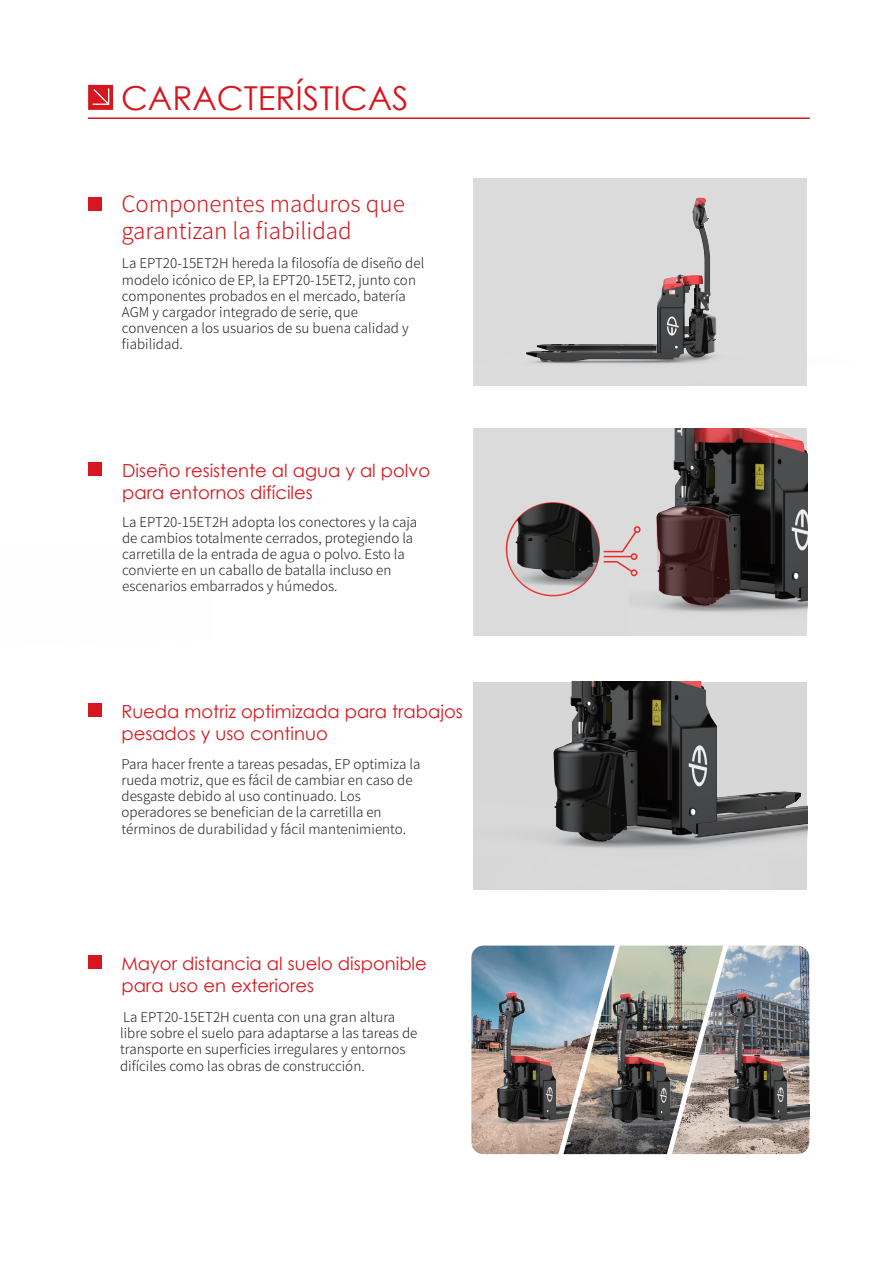
<style>
.page{position:relative;width:893px;height:1263px;background:#fff}
.page>*{position:absolute;margin:0;border:0;box-sizing:border-box;transform-origin:0 0}
.t1{font:33px "Century Gothic";color:#d7171f}
.t2{font:300 22.5px/27px "Source Han Sans CN";color:#d7171f}
.t3{font:18px/21.6px "Century Gothic";color:#d7171f}
.t4{font:300 13.5px/16.2px "Source Han Sans CN";color:#231f20}
</style>
<div class="page">
<div style="left:88px;top:955px;width:14px;height:14px;background:#d7171f"></div>
<hr style="left:88px;top:117px;width:722px;height:2px;background:#d7171f">
<img style="left:87px;top:84px;width:125px;height:633px">
<img style="left:474px;top:682px;width:333px;height:207px">
<div style="left:474px;top:429px;width:333px;height:207px;background:#dbdbdb"></div>
<img style="left:507px;top:503px;width:92px;height:93px;border-radius:46px">
<svg style="left:603px;top:541px;width:26px;height:30px"></svg>
<img style="left:629px;top:429px;width:178px;height:183px">
<svg style="left:656px;top:506px;width:75px;height:100px;background:#4e3535"></svg>
<img style="left:393px;top:117px;width:417px;height:269px">
<img style="left:471px;top:945px;width:92px;height:209px">
<img style="left:723px;top:945px;width:86px;height:209px">
<img style="left:563px;top:945px;width:160px;height:209px">
<img style="left:718px;top:987px;width:91px;height:147px">
<h1 class="t1" style="left:121px;top:75px;width:289px">CARACTERÍSTICAS</h1>
<h2 class="t2" style="left:121px;top:191px;width:285px">Componentes maduros que garantizan la fiabilidad</h2>
<p class="t4" style="left:122px;top:256px;width:304px">La EPT20-15ET2H hereda la filosofía de diseño del modelo icónico de EP, la EPT20-15ET2, junto con componentes probados en el mercado, batería AGM y cargador integrado de serie, que convencen a los usuarios de su buena calidad y fiabilidad.</p>
<h3 class="t3" style="left:122px;top:460px;width:310px">Diseño resistente al agua y al polvo para entornos difíciles</h3>
<p class="t4" style="left:122px;top:514px;width:297px">La EPT20-15ET2H adopta los conectores y la caja de cambios totalmente cerrados, protegiendo la carretilla de la entrada de agua o polvo. Esto la convierte en un caballo de batalla incluso en escenarios embarrados y húmedos.</p>
<h3 class="t3" style="left:121px;top:701px;width:343px">Rueda motriz optimizada para trabajos pesados y uso continuo</h3>
<p class="t4" style="left:122px;top:756px;width:300px">Para hacer frente a tareas pesadas, EP optimiza la rueda motriz, que es fácil de cambiar en caso de desgaste debido al uso continuado. Los operadores se benefician de la carretilla en términos de durabilidad y fácil mantenimiento.</p>
<h3 class="t3" style="left:121px;top:952px;width:307px">Mayor distancia al suelo disponible para uso en exteriores</h3>
<p class="t4" style="left:120px;top:1009px;width:299px">La EPT20-15ET2H cuenta con una gran altura libre sobre el suelo para adaptarse a las tareas de transporte en superficies irregulares y entornos difíciles como las obras de construcción.</p>
</div>
